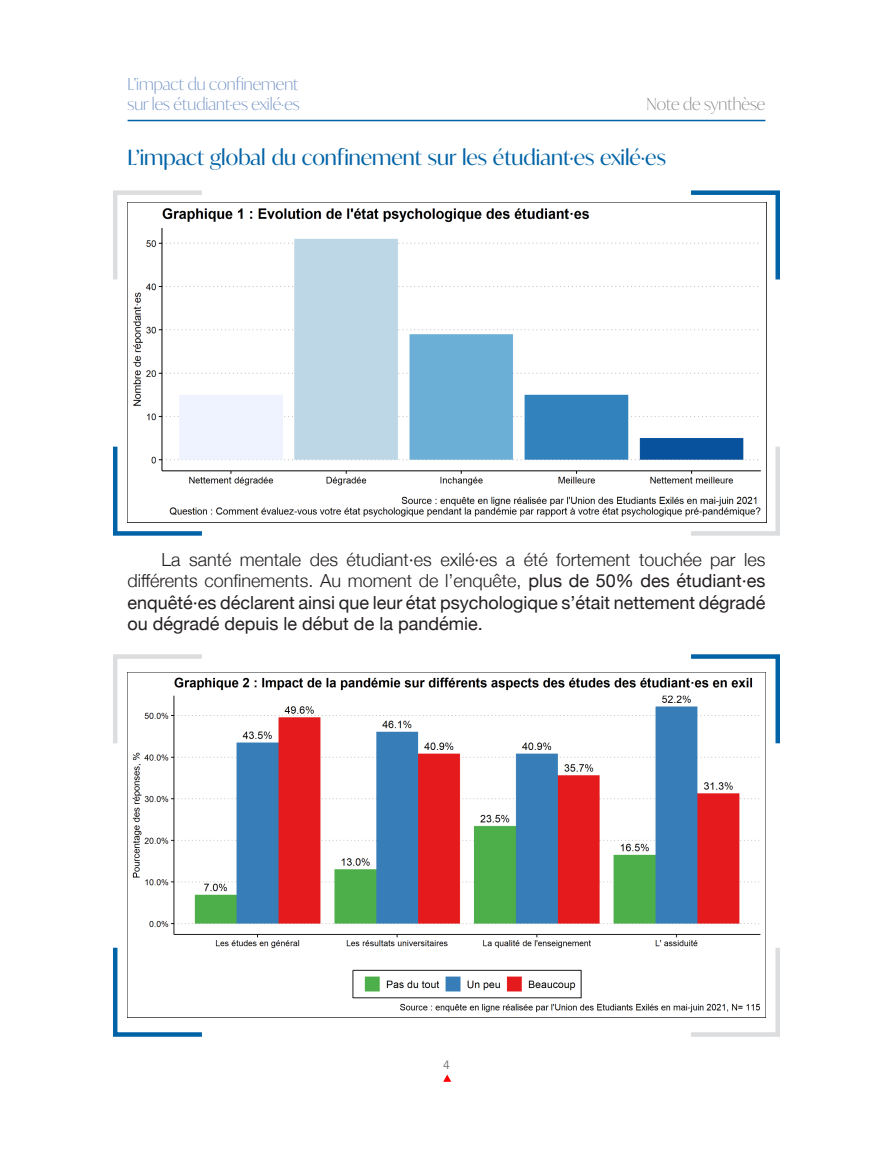
<style>
.page{position:relative;width:893px;height:1149px;background:#fff}
.page>*{position:absolute;margin:0;border:0;box-sizing:border-box;transform-origin:0 0}
.متن_عربي{font:21px "Ivy Mode";color:#0163a7}
.t1{font:18px/21.6px "Helvetica Neue";color:#231f20}
.t2{font:300 18px "Helvetica Neue";color:#231f20}
.t3{font:100 16.5px "Ivy Mode";color:#6b8dc2}
.t4{font:100 16.5px "Ivy Mode";color:#808285}
.t5{font:12px "Avenir";color:#6c6d70}
.s1{font-weight:300}
</style>
<div class="page">
<img style="left:133px;top:202px;width:626px;height:315px">
<img style="left:132px;top:672px;width:629px;height:341px">
<svg style="left:686px;top:190px;width:94px;height:94px"></svg>
<svg style="left:113px;top:190px;width:93px;height:94px"></svg>
<svg style="left:113px;top:442px;width:93px;height:94px"></svg>
<svg style="left:686px;top:442px;width:94px;height:94px"></svg>
<svg style="left:686px;top:654px;width:94px;height:93px"></svg>
<svg style="left:113px;top:654px;width:93px;height:93px"></svg>
<svg style="left:113px;top:942px;width:93px;height:95px"></svg>
<svg style="left:686px;top:942px;width:94px;height:95px"></svg>
<hr style="left:128px;top:120px;width:637px;height:1px;background:#0163a7">
<svg style="left:443px;top:1074px;width:8px;height:7px"></svg>
<p class="t3" style="left:128px;top:73px;width:172px">’Limpact du confinement</p>
<p class="t3" style="left:128px;top:93px;width:174px">sur les étudiant·es exilé·es</p>
<p class="t4" style="left:646px;top:93px;width:120px">Note de synthèse</p>
<p class="متن_عربي" style="left:128px;top:143px;width:540px">’Limpact global du confinement sur les étudiant·es exilé·es</p>
<p class="t2" style="left:189px;top:544px;width:44px">santé</p>
<p class="t2" style="left:347px;top:544px;width:87px">étudiant·es</p>
<p class="t2" style="left:440px;top:544px;width:59px">exilé·es</p>
<p class="t2" style="left:524px;top:544px;width:26px">été</p>
<p class="t2" style="left:639px;top:544px;width:64px">touchée</p>
<p class="t1" style="left:128px;top:549px;width:639px;text-indent:34px"><span class="s1">La<br>différents confinements. Au moment de ’l enquête,</span> plus de 50% des étudiant·es enquêté·es déclarent ainsi que leur état psychologique ’s était nettement dégradé ou dégradé depuis le début de la pandémie.</p>
<p class="t2" style="left:240px;top:544px;width:63px">mentale</p>
<p class="t2" style="left:310px;top:544px;width:30px">des</p>
<p class="t2" style="left:556px;top:544px;width:76px">fortement</p>
<p class="t2" style="left:744px;top:544px;width:23px">les</p>
<p class="t2" style="left:506px;top:544px;width:11px">a</p>
<p class="t2" style="left:710px;top:544px;width:27px">par</p>
<p class="t5" style="left:443px;top:1057px;width:8px">4</p>
</div>
